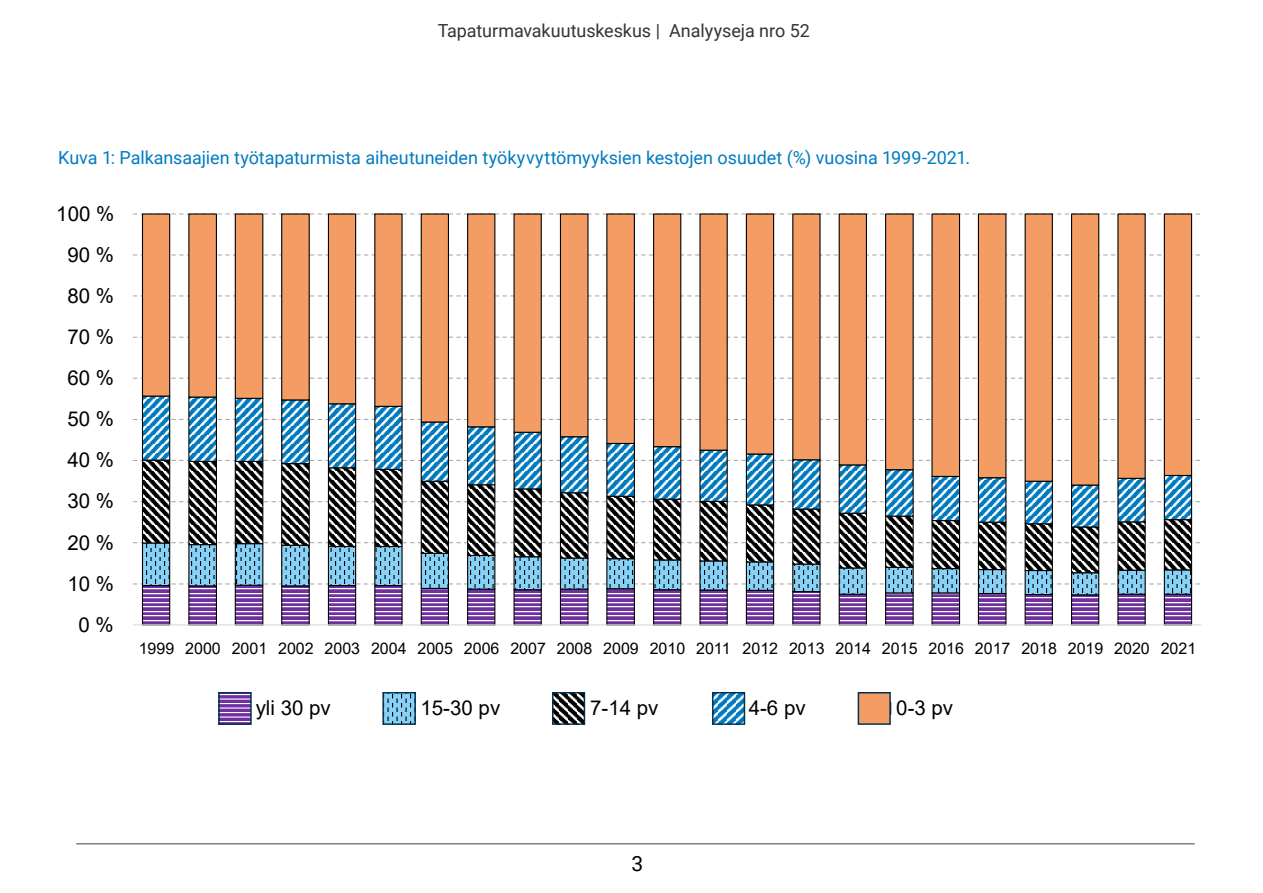
<style>
.page{position:relative;width:1263px;height:893px;background:#fff}
.page>*{position:absolute;margin:0;border:0;box-sizing:border-box;transform-origin:0 0}
.t1{font:21px "Roboto";color:#000}
.t2{font:20.55px "Arial";color:#000}
.P_Kuvaotsikko{font:18px "Roboto";letter-spacing:-.005em;color:#007bc0}
.t3{font:18px "Roboto";letter-spacing:-.005em;color:#333}
.t4{font:16.05px "Arial";color:#000}
</style>
<div class="page">
<hr style="left:76px;top:843px;width:1118px;height:1px;background:#808080">
<svg style="left:133px;top:583px;width:1068px;height:43px"></svg>
<svg style="left:141px;top:574px;width:1052px;height:22px"></svg>
<svg style="left:141px;top:528px;width:1052px;height:46px"></svg>
<svg style="left:141px;top:486px;width:1052px;height:42px"></svg>
<svg style="left:141px;top:213px;width:1052px;height:273px"></svg>
<hr style="left:133px;top:624px;width:1068px;height:1px;background:#d9d9d9">
<div style="left:858px;top:693px;width:32px;height:31px;background:#f39d65"></div>
<div style="left:858px;top:692px;width:33px;height:33px;border:1px solid #00304f"></div>
<svg style="left:714px;top:694px;width:29px;height:29px"></svg>
<div style="left:712px;top:692px;width:33px;height:33px;border:1px solid #00304f"></div>
<svg style="left:554px;top:694px;width:29px;height:29px"></svg>
<div style="left:552px;top:692px;width:33px;height:33px;border:1px solid #00304f"></div>
<svg style="left:384px;top:694px;width:30px;height:29px"></svg>
<div style="left:382px;top:692px;width:34px;height:33px;border:1px solid #00304f"></div>
<svg style="left:220px;top:695px;width:30px;height:28px"></svg>
<div style="left:218px;top:692px;width:34px;height:33px;border:1px solid #00304f"></div>
<p class="t3" style="left:438px;top:18px;width:374px">Tapaturmavakuutuskeskus | Analyyseja nro 52</p>
<p class="P_Kuvaotsikko" style="left:58px;top:145px;width:914px">Kuva 1: Palkansaajien työtapaturmista aiheutuneiden työkyvyttömyyksien kestojen osuudet (%) vuosina 1999-2021.</p>
<p class="t2" style="left:56px;top:199px;width:60px">100 %</p>
<p class="t2" style="left:67px;top:240px;width:48px">90 %</p>
<p class="t2" style="left:67px;top:281px;width:48px">80 %</p>
<p class="t2" style="left:67px;top:322px;width:48px">70 %</p>
<p class="t2" style="left:67px;top:364px;width:48px">60 %</p>
<p class="t2" style="left:67px;top:405px;width:48px">50 %</p>
<p class="t2" style="left:67px;top:446px;width:48px">40 %</p>
<p class="t2" style="left:67px;top:487px;width:48px">30 %</p>
<p class="t2" style="left:67px;top:528px;width:48px">20 %</p>
<p class="t2" style="left:67px;top:569px;width:48px">10 %</p>
<p class="t2" style="left:78px;top:610px;width:37px">0 %</p>
<p class="t4" style="left:139px;top:637px;width:1059px">1999 2000 2001 2002 2003 2004 2005 2006 2007 2008 2009 2010 2011 2012 2013 2014 2015 2016 2017 2018 2019 2020 2021</p>
<p class="t2" style="left:256px;top:694px;width:77px">yli 30 pv</p>
<p class="t2" style="left:421px;top:694px;width:81px">15-30 pv</p>
<p class="t2" style="left:590px;top:694px;width:70px">7-14 pv</p>
<p class="t2" style="left:749px;top:694px;width:58px">4-6 pv</p>
<p class="t2" style="left:896px;top:694px;width:58px">0-3 pv</p>
<p class="t1" style="left:631px;top:849px;width:13px">3</p>
</div>
